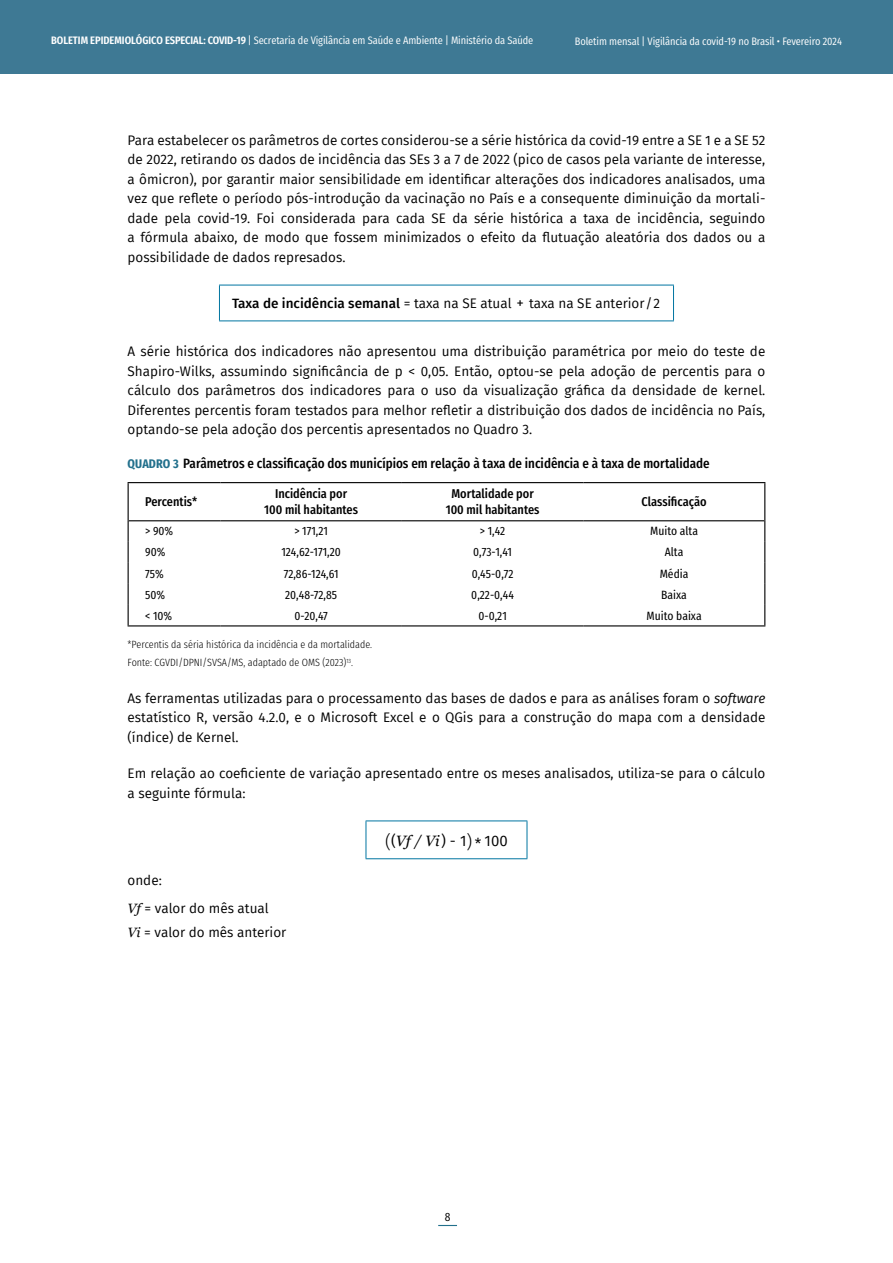
<style>
.page{position:relative;width:893px;height:1263px;background:#fff}
.page>*{position:absolute;margin:0;border:0;box-sizing:border-box;transform-origin:0 0}
.t1{font:15px "Fira Sans";color:#000}
.t2{font:13.5px/19.5px "Fira Sans";color:#000}
.t3{font:500 13.5px "Fira Sans Condensed";color:#000}
.t4{font:500 12.75px/15.8px "Fira Sans Condensed";color:#000;text-align:center}
.t5{font:12px "Fira Sans Condensed";color:#000}
.t6{font:12px "Fira Sans Condensed";color:#000}
.t7{font:10.8px "Fira Sans Condensed";letter-spacing:-.01em;color:#fff}
.t8{font:300 10.5px/18.5px "Fira Sans Condensed";color:#000}
.s1{font-weight:600}
.s2{font-style:inherit}
.s3{font-weight:500}
.s4{font-size:15px}
.s5{font-weight:700;font-size:12.45px;color:#22708c}
.s6{font-style:italic}
.s7{font-weight:300;font-size:18px}
.s8{font-family:"Georgia";font-style:italic}
</style>
<div class="page">
<div style="left:0;top:0;width:893px;height:74px;background:#3e7994"></div>
<svg style="left:438px;top:1225px;width:19px;height:1px"></svg>
<hr style="left:219px;top:285px;width:455px;height:1px;background:#0075a1">
<hr style="left:219px;top:285px;width:1px;height:35px;background:#0075a1">
<hr style="left:673px;top:285px;width:1px;height:35px;background:#0075a1">
<hr style="left:219px;top:320px;width:455px;height:1px;background:#0075a1">
<svg style="left:129px;top:521px;width:635px;height:1px"></svg>
<hr style="left:129px;top:520px;width:91px;height:1px;background:#000">
<hr style="left:220px;top:520px;width:182px;height:1px;background:#000">
<hr style="left:402px;top:520px;width:181px;height:1px;background:#000">
<hr style="left:583px;top:520px;width:181px;height:1px;background:#000">
<hr style="left:128px;top:482px;width:92px;height:1px;background:#000">
<hr style="left:220px;top:482px;width:182px;height:1px;background:#000">
<hr style="left:402px;top:482px;width:181px;height:1px;background:#000">
<hr style="left:583px;top:482px;width:182px;height:1px;background:#000">
<hr style="left:128px;top:483px;width:1px;height:38px;background:#000">
<hr style="left:764px;top:483px;width:1px;height:38px;background:#000">
<svg style="left:128px;top:521px;width:1px;height:104px"></svg>
<svg style="left:764px;top:521px;width:1px;height:104px"></svg>
<hr style="left:128px;top:625px;width:92px;height:1px;background:#000">
<hr style="left:220px;top:625px;width:182px;height:1px;background:#000">
<hr style="left:402px;top:625px;width:181px;height:1px;background:#000">
<hr style="left:583px;top:625px;width:182px;height:1px;background:#000">
<hr style="left:366px;top:820px;width:161px;height:1px;background:#0075a1">
<hr style="left:366px;top:821px;width:1px;height:37px;background:#0075a1">
<hr style="left:527px;top:821px;width:1px;height:37px;background:#0075a1">
<hr style="left:366px;top:858px;width:161px;height:1px;background:#0075a1">
<p class="t7" style="left:51px;top:30px;width:484px"><span class="s1">BOLETIM EPIDEMIOLÓGICO ESPECIAL: COVID-19</span> <span class="s2">|</span> Secretaria de Vigilância em Saúde e Ambiente | Ministério da Saúde</p>
<p class="t7" style="left:575px;top:31px;width:269px">Boletim mensal | Vigilância da covid-19 no Brasil • Fevereiro 2024</p>
<p class="t2" style="left:128px;top:130px;width:639px">Para estabelecer os parâmetros de cortes considerou-se a série histórica da covid-19 entre a SE 1 e a SE 52 de 2022, retirando os dados de incidência das SEs 3 a 7 de 2022 (pico de casos pela variante de interesse, a ômicron), por garantir maior sensibilidade em identificar alterações dos indicadores analisados, uma vez que reflete o período pós-introdução da vacinação no País e a consequente diminuição da mortali&shy;dade pela covid-19. Foi considerada para cada SE da série histórica a taxa de incidência, seguindo a fórmula abaixo, de modo que fossem minimizados o efeito da flutuação aleatória dos dados ou a possibilidade de dados represados.</p>
<p class="t2" style="left:232px;top:293px;width:429px"><span class="s3">Taxa de incidência semanal</span> = taxa na SE atual <span class="s4">+</span> taxa na SE anterior/2</p>
<p class="t2" style="left:128px;top:341px;width:639px;text-align:justify">A série histórica dos indicadores não apresentou uma distribuição paramétrica por meio do teste de Shapiro-Wilks, assumindo significância de p &lt; 0,05. Então, optou-se pela adoção de percentis para o cálculo dos parâmetros dos indicadores para o uso da visualização gráfica da densidade de kernel.<br>Diferentes percentis foram testados para melhor refletir a distribuição dos dados de incidência no País, optando-se pela adoção dos percentis apresentados no Quadro 3.</p>
<p class="t3" style="left:128px;top:450px;width:584px"><span class="s5">QUADRO 3</span> Parâmetros e classificação dos municípios em relação à taxa de incidência e à taxa de mortalidade</p>
<p class="t4" style="left:145px;top:492px;width:54px">Percentis*</p>
<p class="t4" style="left:264px;top:485px;width:95px">Incidência por<br>100 mil habitantes</p>
<p class="t4" style="left:446px;top:485px;width:95px">Mortalidade por<br>100 mil habitantes</p>
<p class="t4" style="left:641px;top:492px;width:67px">Classificação</p>
<p class="t5" style="left:145px;top:520px;width:30px">&gt; 90%</p>
<p class="t5" style="left:294px;top:520px;width:35px">&gt; 171,21</p>
<p class="t5" style="left:480px;top:520px;width:27px">&gt; 1,42</p>
<p class="t5" style="left:650px;top:520px;width:49px">Muito alta</p>
<p class="t5" style="left:145px;top:541px;width:22px">90%</p>
<p class="t5" style="left:281px;top:541px;width:61px">124,62-171,20</p>
<p class="t5" style="left:473px;top:541px;width:40px">0,73-1,41</p>
<p class="t5" style="left:665px;top:541px;width:20px">Alta</p>
<p class="t5" style="left:145px;top:562px;width:20px">75%</p>
<p class="t5" style="left:284px;top:562px;width:56px">72,86-124,61</p>
<p class="t5" style="left:472px;top:562px;width:43px">0,45-0,72</p>
<p class="t5" style="left:660px;top:562px;width:30px">Média</p>
<p class="t5" style="left:145px;top:583px;width:21px">50%</p>
<p class="t5" style="left:285px;top:583px;width:53px">20,48-72,85</p>
<p class="t5" style="left:471px;top:583px;width:44px">0,22-0,44</p>
<p class="t5" style="left:661px;top:583px;width:27px">Baixa</p>
<p class="t5" style="left:145px;top:604px;width:29px">&lt; 10%</p>
<p class="t5" style="left:294px;top:604px;width:35px">0-20,47</p>
<p class="t5" style="left:478px;top:604px;width:30px">0-0,21</p>
<p class="t5" style="left:646px;top:604px;width:57px">Muito baixa</p>
<p class="t8" style="left:128px;top:633px;width:246px">*Percentis da séria histórica da incidência e da mortalidade.<br>Fonte: CGVDI/DPNI/SVSA/MS, adaptado de OMS (2023)<sup>13</sup>.</p>
<p class="t2" style="left:128px;top:688px;width:639px;text-align:justify">As ferramentas utilizadas para o processamento das bases de dados e para as análises foram o <span class="s6">software </span>estatístico R, versão 4.2.0, e o Microsoft Excel e o QGis para a construção do mapa com a densidade (índice) de Kernel.</p>
<p class="t2" style="left:128px;top:763px;width:639px">Em relação ao coeficiente de variação apresentado entre os meses analisados, utiliza-se para o cálculo a seguinte fórmula:</p>
<p class="t1" style="left:385px;top:830px;width:124px"><span class="s7">(</span>(<span class="s8">Vf / Vi</span>) - 1<span class="s7">)</span> * 100</p>
<p class="t2" style="left:128px;top:866px;width:143px;line-height:28px">onde:<br><span class="s8">Vf</span> = valor do mês atual</p>
<p class="t2" style="left:128px;top:922px;width:160px"><span class="s8">Vi</span> = valor do mês anterior</p>
<p class="t6" style="left:445px;top:1205px;width:7px">8</p>
</div>
